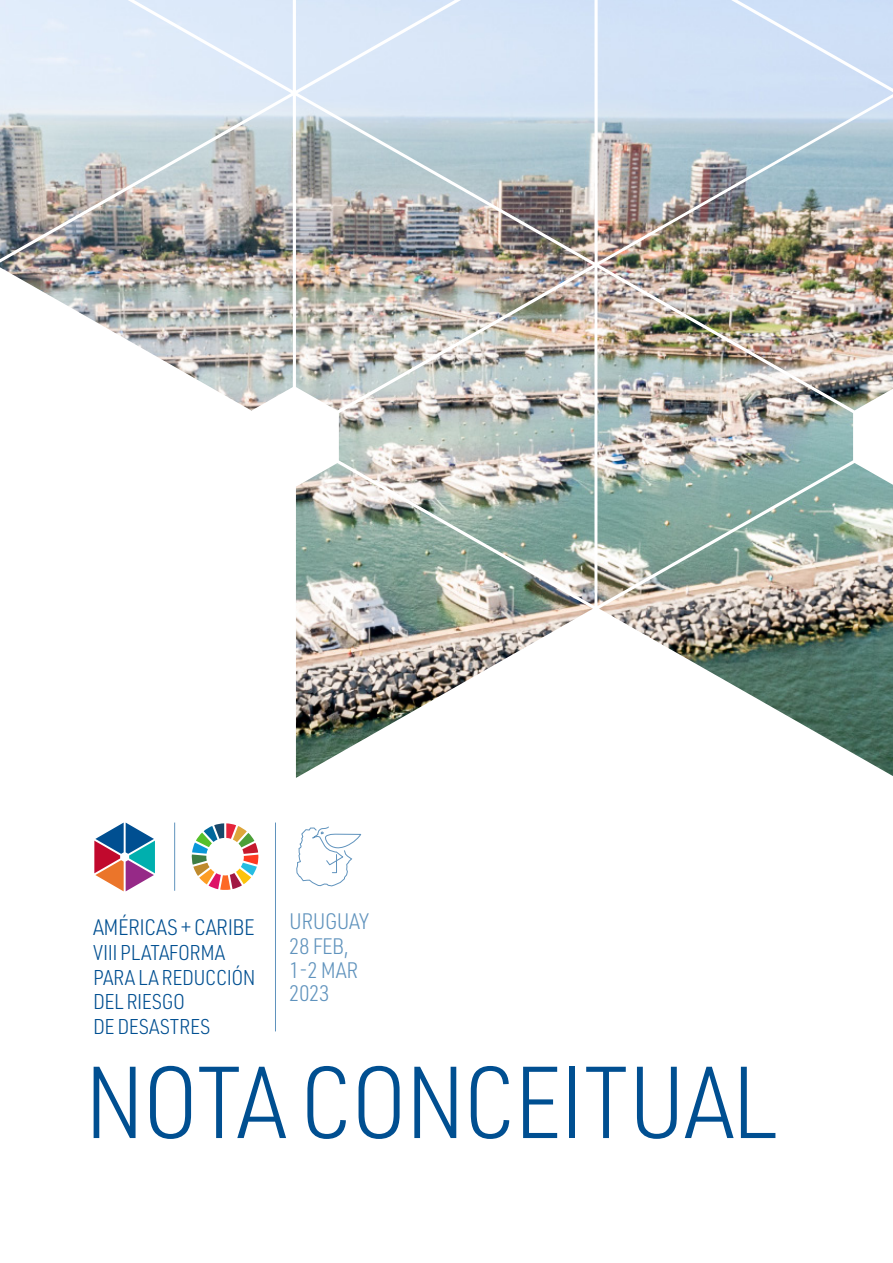
<style>
.page{position:relative;width:893px;height:1263px;background:#fff}
.page>*{position:absolute;margin:0;border:0;box-sizing:border-box;transform-origin:0 0}
.t1{font:300 99.9px "URWDIN Semi Cond";letter-spacing:-.025em;color:#004f91}
.t2{font:300 22.05px/24px "URWDIN Semi Cond";letter-spacing:-.025em;color:#6093bd}
.t3{font:300 22.05px "URWDIN Semi Cond";letter-spacing:-.025em;color:#004f91}
.t4{font:300 21px/24.6px "URWDIN Semi Cond";letter-spacing:-.025em;color:#004f91}
</style>
<div class="page">
<img style="left:0;top:0;width:893px;height:778px">
<hr style="left:275px;top:822px;width:1px;height:209px;background:#6093bd">
<hr style="left:174px;top:822px;width:1px;height:69px;background:#6093bd">
<svg style="left:191px;top:823px;width:68px;height:67px"></svg>
<svg style="left:94px;top:822px;width:61px;height:69px"></svg>
<svg style="left:296px;top:826px;width:66px;height:61px"></svg>
<p class="t3" style="left:93px;top:913px;width:163px">AMÉRICAS + CARIBE</p>
<p class="t4" style="left:93px;top:939px;width:164px">VIII PLATAFORMA<br>PARA LA REDUCCIÓN<br>DEL RIESGO<br>DE DESASTRES</p>
<p class="t2" style="left:289px;top:909px;width:81px">URUGUAY<br>28 FEB,<br>1-2 MAR<br>2023</p>
<p class="t1" style="left:84px;top:1037px;width:694px">NOTA CONCEITUAL</p>
</div>
